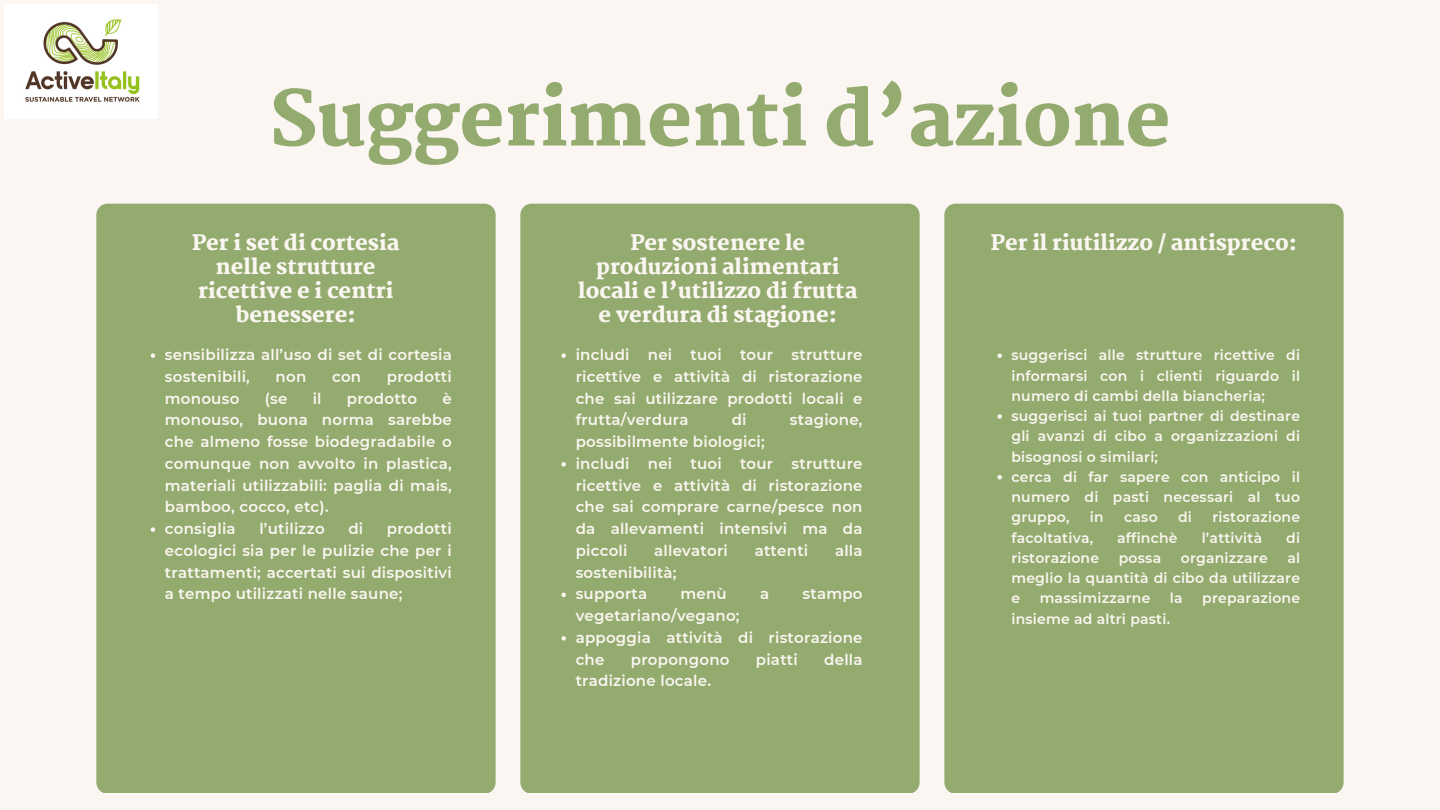
<style>
.page{position:relative;width:1440px;height:810px;background:#fbf6f1}
.page>*{position:absolute;margin:0;border:0;box-sizing:border-box;transform-origin:0 0}
.t1{font:800 75px "Martel";color:#94ab6f}
.t2{font:800 21px/24px "Martel";color:#fbf6f1;text-align:center}
.t3{font:600 15px/21.8px "Montserrat";letter-spacing:.015em;color:#fbf6f1;text-align:justify}
.t4{font:600 14px/20.2px "Montserrat";letter-spacing:.015em;color:#fbf6f1;text-align:justify}
</style>
<div class="page">
<div style="left:96px;top:204px;width:400px;height:589px;background:#94ab6f"></div>
<div style="left:520px;top:204px;width:400px;height:589px;background:#94ab6f"></div>
<div style="left:944px;top:204px;width:400px;height:589px;background:#94ab6f"></div>
<svg style="left:151px;top:353px;width:4px;height:5px"></svg>
<svg style="left:151px;top:527px;width:4px;height:5px"></svg>
<svg style="left:561px;top:353px;width:5px;height:5px"></svg>
<svg style="left:561px;top:462px;width:5px;height:5px"></svg>
<svg style="left:561px;top:593px;width:5px;height:4px"></svg>
<svg style="left:561px;top:636px;width:5px;height:5px"></svg>
<svg style="left:997px;top:354px;width:5px;height:4px"></svg>
<svg style="left:997px;top:414px;width:5px;height:5px"></svg>
<svg style="left:997px;top:475px;width:5px;height:5px"></svg>
<img style="left:5px;top:5px;width:152px;height:114px">
<p class="t1" style="left:269px;top:76px;width:903px">Suggerimenti d’azione</p>
<p class="t2" style="left:192px;top:231px;width:209px">Per i set di cortesia nelle strutture ricettive e i centri benessere:</p>
<p class="t2" style="left:991px;top:231px;width:308px">Per il riutilizzo / antispreco:</p>
<p class="t2" style="left:578px;top:231px;width:281px">Per sostenere le produzioni alimentari locali e l’utilizzo di frutta e verdura di stagione:</p>
<h1 class="t3" style="left:165px;top:344px;width:288px">sensibilizza all’uso di set di cortesia sostenibili,</h1>
<h1 class="t3" style="left:276px;top:366px;width:32px">non</h1>
<h1 class="t3" style="left:332px;top:366px;width:31px">con</h1>
<h1 class="t3" style="left:387px;top:366px;width:66px">prodotti</h1>
<h1 class="t3" style="left:165px;top:387px;width:76px">monouso</h1>
<h1 class="t3" style="left:265px;top:387px;width:24px">(se</h1>
<h1 class="t3" style="left:313px;top:387px;width:10px">il</h1>
<h1 class="t3" style="left:347px;top:387px;width:72px">prodotto</h1>
<h1 class="t3" style="left:165px;top:387px;width:288px;text-indent:278px">è monouso, buona norma sarebbe che almeno fosse biodegradabile o comunque non avvolto in plastica, materiali utilizzabili: paglia di mais, bamboo, cocco, etc).</h1>
<h2 class="t3" style="left:165px;top:518px;width:72px">consiglia</h2>
<h2 class="t3" style="left:259px;top:518px;width:67px">l’utilizzo</h2>
<h2 class="t3" style="left:348px;top:518px;width:16px">di</h2>
<h2 class="t3" style="left:165px;top:518px;width:288px;text-indent:222px">prodotti ecologici sia per le pulizie che per i trattamenti; accertati sui dispositivi a tempo utilizzati nelle saune;</h2>
<p class="t3" style="left:576px;top:344px;width:288px">includi nei tuoi tour strutture ricettive e attività di ristorazione che sai utilizzare prodotti locali e frutta/verdura</p>
<p class="t3" style="left:732px;top:409px;width:16px">di</p>
<p class="t3" style="left:790px;top:409px;width:74px">stagione,</p>
<p class="t3" style="left:576px;top:431px;width:191px">possibilmente biologici;</p>
<p class="t3" style="left:576px;top:453px;width:288px">includi nei tuoi tour strutture ricettive e attività di ristorazione che sai comprare carne/pesce non da allevamenti intensivi ma da piccoli</p>
<p class="t3" style="left:654px;top:540px;width:75px">allevatori</p>
<p class="t3" style="left:755px;top:540px;width:55px">attenti</p>
<p class="t3" style="left:835px;top:540px;width:29px">alla</p>
<p class="t3" style="left:576px;top:561px;width:102px">sostenibilità;</p>
<h2 class="t3" style="left:576px;top:583px;width:73px">supporta</h2>
<h2 class="t3" style="left:681px;top:583px;width:48px">menù</h2>
<h2 class="t3" style="left:760px;top:583px;width:11px">a</h2>
<h2 class="t3" style="left:802px;top:583px;width:62px">stampo</h2>
<h2 class="t3" style="left:576px;top:605px;width:165px">vegetariano/vegano;</h2>
<p class="t3" style="left:576px;top:627px;width:288px">appoggia attività di ristorazione che</p>
<p class="t3" style="left:631px;top:648px;width:100px">propongono</p>
<p class="t3" style="left:756px;top:648px;width:43px">piatti</p>
<p class="t3" style="left:824px;top:648px;width:40px">della</p>
<p class="t3" style="left:576px;top:670px;width:137px">tradizione locale.</p>
<p class="t4" style="left:1011px;top:345px;width:290px">suggerisci alle strutture ricettive di informarsi con i clienti riguardo il numero di cambi della biancheria;</p>
<p class="t4" style="left:1011px;top:406px;width:290px">suggerisci ai tuoi partner di destinare gli avanzi di cibo a organizzazioni di bisognosi o similari;</p>
<h2 class="t4" style="left:1011px;top:467px;width:290px">cerca di far sapere con anticipo il numero di pasti necessari al tuo gruppo,</h2>
<h2 class="t4" style="left:1090px;top:507px;width:15px">in</h2>
<h2 class="t4" style="left:1124px;top:507px;width:35px">caso</h2>
<h2 class="t4" style="left:1178px;top:507px;width:15px">di</h2>
<h2 class="t4" style="left:1212px;top:507px;width:89px">ristorazione</h2>
<h2 class="t4" style="left:1011px;top:527px;width:83px">facoltativa,</h2>
<h2 class="t4" style="left:1117px;top:527px;width:62px">affinchè</h2>
<h2 class="t4" style="left:1202px;top:527px;width:62px">l’attività</h2>
<h2 class="t4" style="left:1286px;top:527px;width:15px">di</h2>
<h2 class="t4" style="left:1011px;top:548px;width:89px">ristorazione</h2>
<h2 class="t4" style="left:1119px;top:548px;width:44px">possa</h2>
<h2 class="t4" style="left:1181px;top:548px;width:88px">organizzare</h2>
<h2 class="t4" style="left:1011px;top:548px;width:290px;text-indent:276px">al meglio la quantità di cibo da utilizzare e</h2>
<h2 class="t4" style="left:1040px;top:588px;width:112px">massimizzarne</h2>
<h2 class="t4" style="left:1170px;top:588px;width:14px">la</h2>
<h2 class="t4" style="left:1202px;top:588px;width:99px">preparazione</h2>
<h2 class="t4" style="left:1011px;top:608px;width:160px">insieme ad altri pasti.</h2>
</div>
